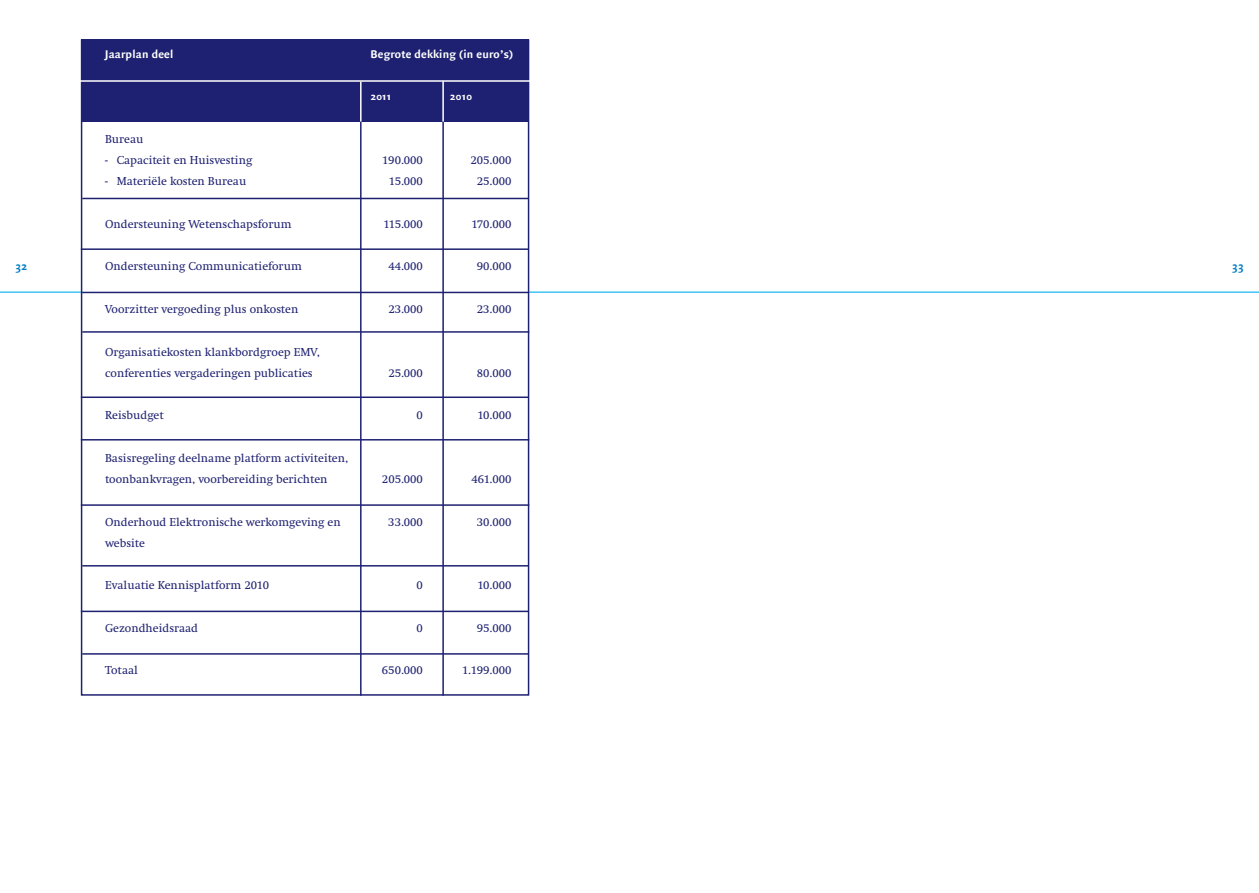
<style>
.page{position:relative;width:1259px;height:893px;background:#fff}
.page>*{position:absolute;margin:0;border:0;box-sizing:border-box;transform-origin:0 0}
.t1{font:12px/21.3px "Swift EF";color:#1e2171}
.t2{font:700 12px "Quadraat Sans";letter-spacing:.025em;color:#fff}
.t3{font:700 12px "Quadraat Sans";color:#007dc3}
.t4{font:700 11.25px "Quadraat Sans";letter-spacing:.025em;color:#fff}
</style>
<div class="page">
<hr style="left:0;top:292px;width:1259px;height:1px;background:#00aeef">
<div style="left:81px;top:39px;width:448px;height:657px;background:#fff;border:2px solid #1e2171"></div>
<div style="left:82px;top:39px;width:447px;height:83px;background:#1e2171"></div>
<hr style="left:360px;top:122px;width:1px;height:574px;background:#1e2171">
<hr style="left:442px;top:122px;width:2px;height:574px;background:#1e2171">
<hr style="left:82px;top:198px;width:446px;height:1px;background:#1e2171">
<hr style="left:81px;top:248px;width:447px;height:2px;background:#1e2171">
<hr style="left:82px;top:292px;width:446px;height:1px;background:#1e2171">
<hr style="left:82px;top:331px;width:447px;height:2px;background:#1e2171">
<hr style="left:81px;top:396px;width:447px;height:2px;background:#1e2171">
<hr style="left:81px;top:439px;width:448px;height:2px;background:#1e2171">
<hr style="left:81px;top:504px;width:448px;height:2px;background:#1e2171">
<hr style="left:82px;top:565px;width:446px;height:2px;background:#1e2171">
<hr style="left:81px;top:611px;width:447px;height:1px;background:#1e2171">
<hr style="left:82px;top:653px;width:446px;height:2px;background:#1e2171">
<hr style="left:360px;top:82px;width:1px;height:40px;background:#fff">
<hr style="left:442px;top:81px;width:2px;height:41px;background:#fff">
<hr style="left:68px;top:80px;width:473px;height:2px;background:#fff">
<p class="t2" style="left:105px;top:47px;width:70px">Jaarplan deel</p>
<p class="t2" style="left:370px;top:47px;width:144px">Begrote dekking (in euro’s)</p>
<p class="t4" style="left:370px;top:90px;width:22px">2011</p>
<p class="t4" style="left:450px;top:90px;width:24px">2010</p>
<p class="t1" style="left:105px;top:129px;width:40px">Bureau</p>
<p class="t1" style="left:105px;top:150px;width:149px">- Capaciteit en Huisvesting</p>
<p class="t1" style="left:382px;top:150px;width:42px">190.000</p>
<p class="t1" style="left:470px;top:150px;width:42px">205.000</p>
<p class="t1" style="left:105px;top:171px;width:143px">- Materiële kosten Bureau</p>
<p class="t1" style="left:389px;top:171px;width:36px">15.000</p>
<p class="t1" style="left:477px;top:171px;width:36px">25.000</p>
<p class="t1" style="left:105px;top:214px;width:188px">Ondersteuning Wetenschapsforum</p>
<p class="t1" style="left:383px;top:214px;width:41px">115.000</p>
<p class="t1" style="left:471px;top:214px;width:42px">170.000</p>
<p class="t1" style="left:105px;top:256px;width:198px">Ondersteuning Communicatieforum</p>
<p class="t1" style="left:388px;top:256px;width:36px">44.000</p>
<p class="t1" style="left:477px;top:256px;width:36px">90.000</p>
<p class="t1" style="left:105px;top:299px;width:195px">Voorzitter vergoeding plus onkosten</p>
<p class="t1" style="left:388px;top:299px;width:36px">23.000</p>
<p class="t1" style="left:477px;top:299px;width:36px">23.000</p>
<p class="t1" style="left:105px;top:341px;width:216px">Organisatiekosten klankbordgroep EMV, conferenties vergaderingen publicaties</p>
<p class="t3" style="left:15px;top:260px;width:13px">32</p>
<p class="t3" style="left:1231px;top:260px;width:13px">33</p>
<p class="t1" style="left:388px;top:362px;width:36px">25.000</p>
<p class="t1" style="left:477px;top:362px;width:36px">80.000</p>
<p class="t1" style="left:105px;top:405px;width:60px">Reisbudget</p>
<p class="t1" style="left:416px;top:405px;width:8px">0</p>
<p class="t1" style="left:477px;top:405px;width:35px">10.000</p>
<p class="t1" style="left:105px;top:447px;width:245px">Basisregeling deelname platform activiteiten, toonbankvragen, voorbereiding berichten</p>
<p class="t1" style="left:382px;top:469px;width:42px">205.000</p>
<p class="t1" style="left:471px;top:469px;width:41px">461.000</p>
<p class="t1" style="left:105px;top:511px;width:237px">Onderhoud Elektronische werkomgeving en</p>
<p class="t1" style="left:388px;top:511px;width:36px">33.000</p>
<p class="t1" style="left:477px;top:511px;width:36px">30.000</p>
<p class="t1" style="left:105px;top:532px;width:41px">website</p>
<p class="t1" style="left:105px;top:575px;width:165px">Evaluatie Kennisplatform 2010</p>
<p class="t1" style="left:416px;top:575px;width:8px">0</p>
<p class="t1" style="left:477px;top:575px;width:35px">10.000</p>
<p class="t1" style="left:105px;top:618px;width:94px">Gezondheidsraad</p>
<p class="t1" style="left:416px;top:618px;width:8px">0</p>
<p class="t1" style="left:477px;top:618px;width:36px">95.000</p>
<p class="t1" style="left:105px;top:660px;width:34px">Totaal</p>
<p class="t1" style="left:382px;top:660px;width:42px">650.000</p>
<p class="t1" style="left:462px;top:660px;width:51px">1.199.000</p>
</div>
